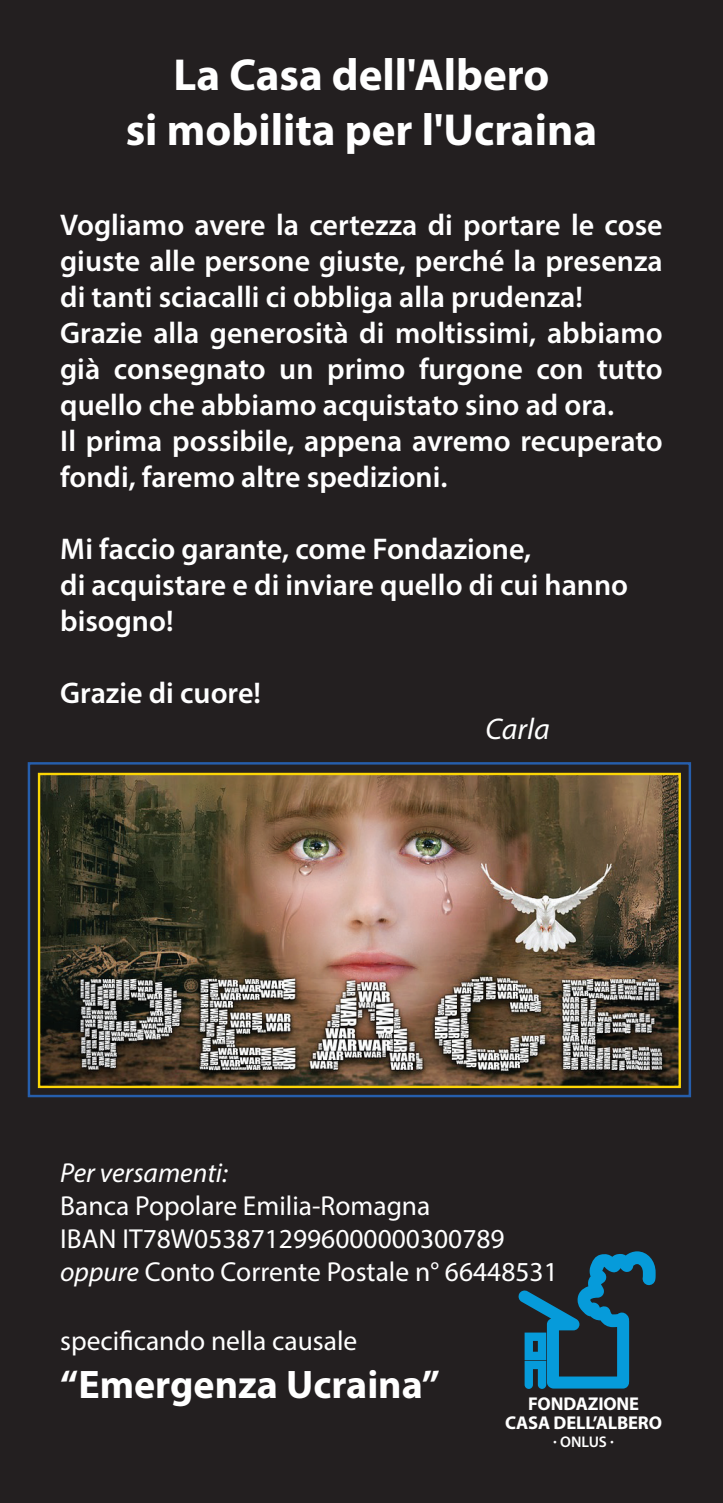
<style>
.page{position:relative;width:723px;height:1503px;background:#fff}
.page>*{position:absolute;margin:0;border:0;box-sizing:border-box;transform-origin:0 0}
.t1{font:700 45px/54px "Myriad Pro";color:#fff;text-align:center}
.t2{font:700 40px "Myriad Pro";color:#fff}
.t3{font:600 30px/36px "Myriad Pro";color:#fff}
.t4{font:italic 30px "Myriad Pro";color:#fff}
.t5{font:27.5px/33px "Myriad Pro";color:#fff}
.t6{font:italic 27.5px "Myriad Pro";color:#fff}
.t7{font:700 18.5px/18.5px "Myriad Pro";letter-spacing:-.01em;color:#fff;text-align:center}
.t8{font:600 15.5px "Myriad Pro";color:#fff}
.s1{font-style:italic}
</style>
<div class="page">
<div style="left:0;top:0;width:723px;height:1502px;background:#231f20"></div>
<svg style="left:518px;top:1251px;width:137px;height:137px"></svg>
<img style="left:41px;top:775px;width:637px;height:310px">
<div style="left:38px;top:772px;width:643px;height:316px;border:2px solid #fcd505"></div>
<div style="left:28px;top:762px;width:663px;height:335px;border:2px solid #265eac"></div>
<h1 class="t1" style="left:126px;top:47px;width:473px">La Casa dell'Albero<br>si mobilita per l'Ucraina</h1>
<p class="t3" style="left:60px;top:206px;width:604px">Vogliamo avere la certezza di portare le cose giuste alle persone giuste, perché la presenza di tanti sciacalli ci obbliga alla prudenza!<br>Grazie alla generosità di moltissimi, abbiamo già consegnato un primo furgone con tutto quello che abbiamo acquistato sino ad ora.<br>Il prima possibile, appena avremo recuperato fondi, faremo altre spedizioni.</p>
<p class="t3" style="left:60px;top:530px;width:569px">Mi faccio garante, come Fondazione,<br>di acquistare e di inviare quello di cui hanno bisogno!</p>
<p class="t3" style="left:60px;top:674px;width:202px">Grazie di cuore!</p>
<p class="t4" style="left:485px;top:710px;width:66px">Carla</p>
<p class="t6" style="left:60px;top:1155px;width:169px">Per versamenti:</p>
<p class="t5" style="left:60px;top:1188px;width:499px">Banca Popolare Emilia-Romagna<br>IBAN IT78W0538712996000000300789 <span class="s1">oppure</span> Conto Corrente Postale n° 66448531</p>
<p class="t5" style="left:60px;top:1323px;width:298px">specificando nella causale</p>
<h2 class="t2" style="left:60px;top:1357px;width:381px">“Emergenza Ucraina”</h2>
<p class="t7" style="left:505px;top:1394px;width:158px">FONDAZIONE<br>CASA DELL’ALBERO</p>
<p class="t8" style="left:553px;top:1431px;width:62px">· ONLUS ·</p>
</div>
